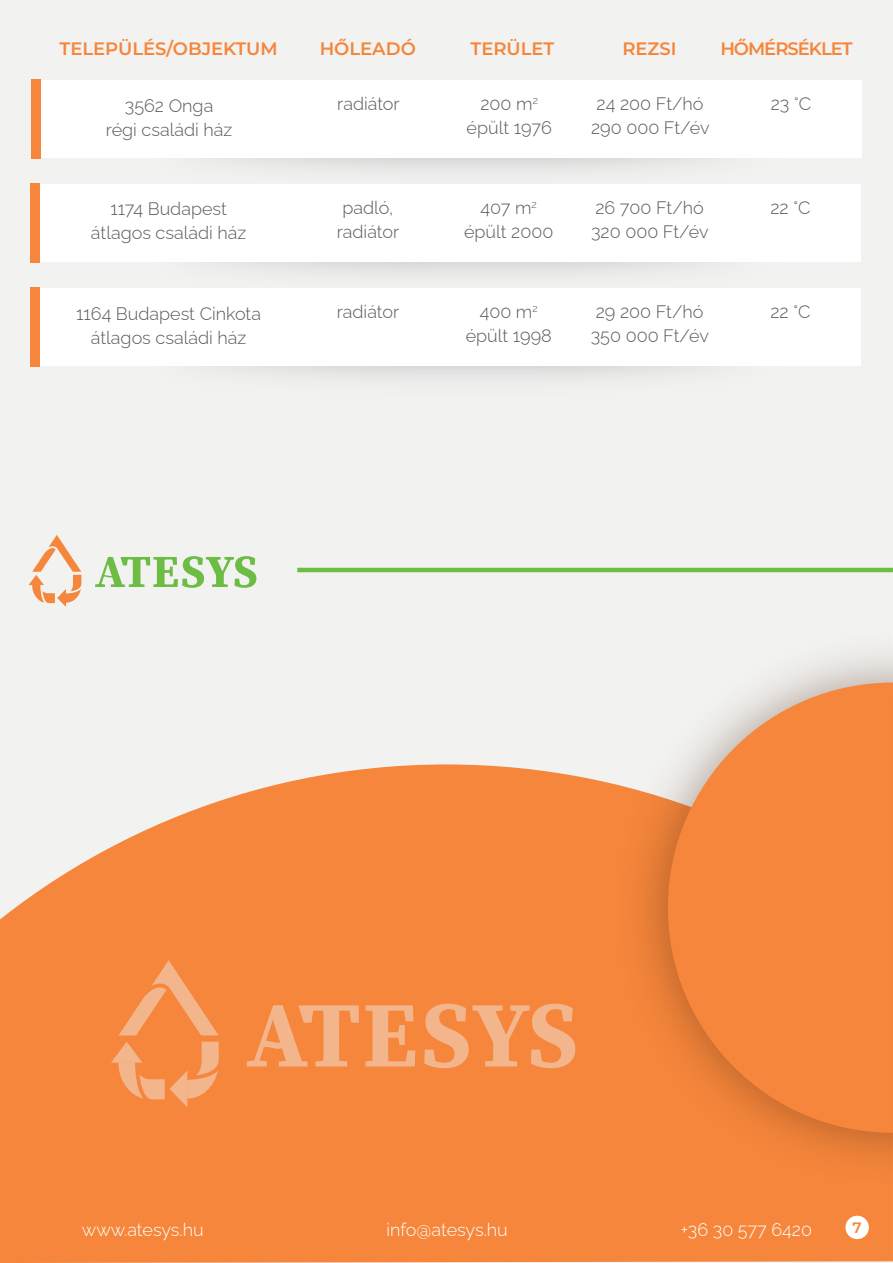
<style>
.page{position:relative;width:893px;height:1263px;background:#f2f2f1}
.page>*{position:absolute;margin:0;border:0;box-sizing:border-box;transform-origin:0 0}
.t1{font:300 18px/24px "Raleway";color:#57585a;text-align:center}
.t2{font:300 18px "Raleway";color:#fff}
.t3{font:100 18px "Montserrat";color:#f5863b}
.t4{font:100 18px "Montserrat";letter-spacing:-.055em;color:#f5863b}
.t5{font:600 15px "Montserrat";color:#f5863b}
</style>
<div class="page">
<svg style="left:95px;top:556px;width:161px;height:32px"></svg>
<svg style="left:29px;top:535px;width:52px;height:72px"></svg>
<div style="left:40px;top:184px;width:821px;height:78px;background:#fff"></div>
<div style="left:31px;top:184px;width:9px;height:79px;background:#f5863b"></div>
<div style="left:40px;top:288px;width:821px;height:78px;background:#fff"></div>
<div style="left:31px;top:287px;width:9px;height:80px;background:#f5863b"></div>
<div style="left:40px;top:80px;width:822px;height:78px;background:#fff"></div>
<div style="left:31px;top:80px;width:9px;height:79px;background:#f5863b"></div>
<svg style="left:0;top:764px;width:893px;height:499px;background:#f48e49"></svg>
<img style="left:614px;top:654px;width:279px;height:533px">
<svg style="left:668px;top:682px;width:225px;height:451px;background:#f08f4d"></svg>
<svg style="left:365px;top:1005px;width:50px;height:61px;background:#f39f66"></svg>
<svg style="left:424px;top:1004px;width:151px;height:64px;background:#f49c60"></svg>
<svg style="left:118px;top:960px;width:101px;height:75px;background:#f49351"></svg>
<svg style="left:111px;top:1042px;width:108px;height:65px;background:#f49657"></svg>
<svg style="left:247px;top:1005px;width:112px;height:61px;background:#f49a5d"></svg>
<hr style="left:297px;top:568px;width:596px;height:4px;background:#6dbd44">
<div style="left:845px;top:1216px;width:24px;height:23px;background:#fff;border-radius:50%"></div>
<p class="t3" style="left:60px;top:36px;width:220px">TELEPÜLÉS/OBJEKTUM</p>
<p class="t3" style="left:320px;top:36px;width:98px">HŐLEADÓ</p>
<p class="t3" style="left:471px;top:36px;width:85px">TERÜLET</p>
<p class="t3" style="left:622px;top:36px;width:56px">REZSI</p>
<p class="t4" style="left:720px;top:36px;width:134px">HŐMÉRSÉKLET</p>
<p class="t1" style="left:337px;top:90px;width:64px">radiátor</p>
<p class="t1" style="left:467px;top:90px;width:87px">200 m<sup>2 </sup>épült 1976</p>
<p class="t1" style="left:591px;top:90px;width:120px">24 200 Ft/hó<br>290 000 Ft/év</p>
<p class="t1" style="left:125px;top:92px;width:90px">3562 Onga</p>
<p class="t1" style="left:771px;top:90px;width:42px">23 °C</p>
<p class="t1" style="left:106px;top:116px;width:128px">régi családi ház</p>
<p class="t1" style="left:337px;top:194px;width:64px">padló, radiátor</p>
<p class="t1" style="left:464px;top:194px;width:91px">407 m<sup>2 </sup>épült 2000</p>
<p class="t1" style="left:591px;top:194px;width:119px;text-align:left">26 700 Ft/hó<br>320 000 Ft/év</p>
<p class="t1" style="left:110px;top:195px;width:118px">1174 Budapest</p>
<p class="t1" style="left:770px;top:194px;width:42px">22 °C</p>
<p class="t1" style="left:91px;top:219px;width:157px">átlagos családi ház</p>
<p class="t1" style="left:337px;top:298px;width:64px">radiátor</p>
<p class="t1" style="left:466px;top:298px;width:88px">400 m<sup>2 </sup>épült 1998</p>
<p class="t1" style="left:591px;top:298px;width:120px;text-align:left">29 200 Ft/hó<br>350 000 Ft/év</p>
<p class="t1" style="left:76px;top:299px;width:186px">1164 Budapest Cinkota</p>
<p class="t1" style="left:770px;top:298px;width:42px">22 °C</p>
<p class="t1" style="left:91px;top:323px;width:157px">átlagos családi ház</p>
<p class="t2" style="left:82px;top:1215px;width:123px">www.atesys.hu</p>
<p class="t2" style="left:386px;top:1215px;width:123px">info@atesys.hu</p>
<p class="t2" style="left:681px;top:1215px;width:133px">+36 30 577 6420</p>
<p class="t5" style="left:853px;top:1216px;width:11px">7</p>
</div>
